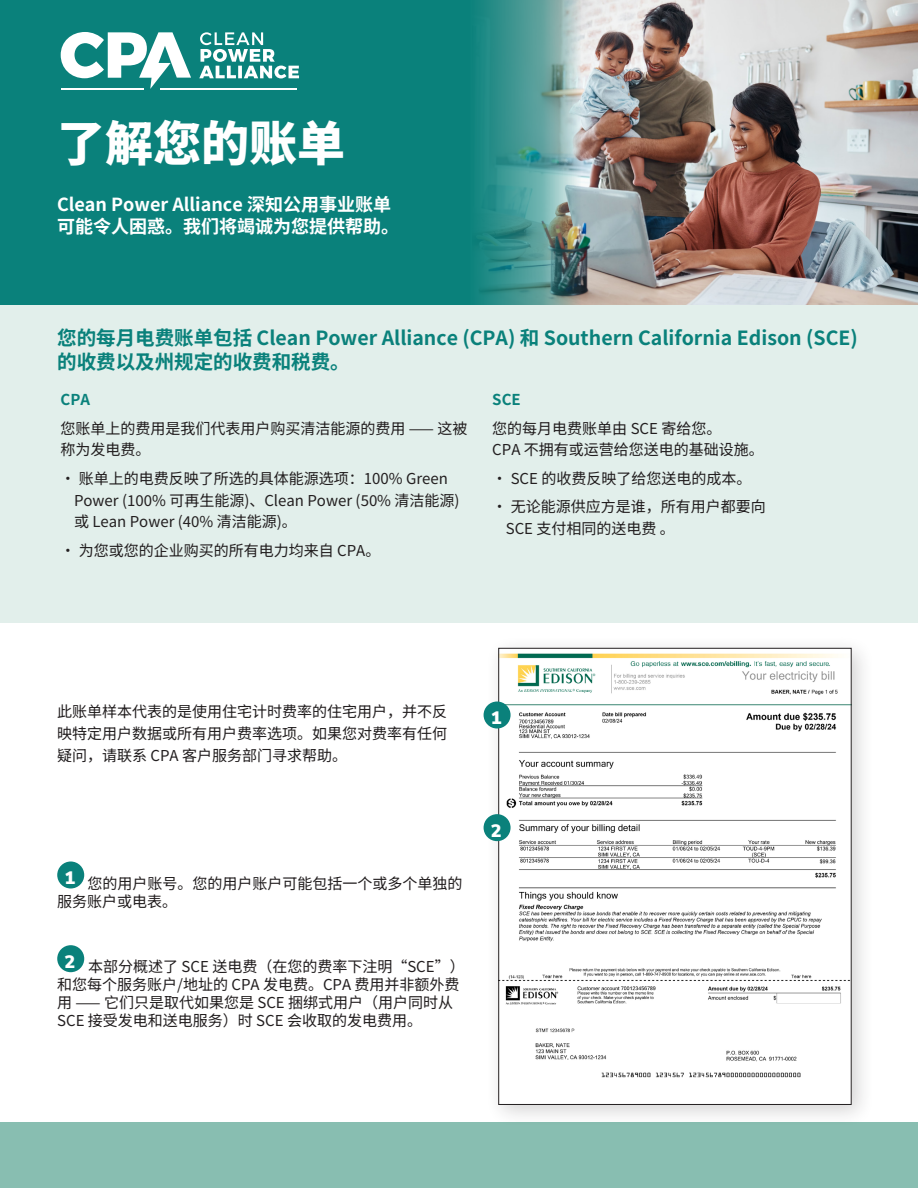
<style>
.page{position:relative;width:918px;height:1188px;background:#fff}
.page>*{position:absolute;margin:0;border:0;box-sizing:border-box;transform-origin:0 0}
.t1{font:900 48px "Noto Sans SC";color:#fff}
.Paragraph{font:700 19.5px/23.4px "Noto Sans SC";color:#0a817b}
.Paragraph-2{font:700 18px/21.8px "Noto Sans SC";color:#fff}
.center_subhead{font:900 18px "Nunito Sans";color:#fff}
.Paragraph-3{font:15px/21.8px "Noto Sans SC";color:#231f20}
.Heading-lg{font:15px/18px "Noto Sans SC";color:#231f20}
.Paragraph-4{font:700 15px "Noto Sans SC";color:#0a817b}
</style>
<div class="page">
<div style="left:0;top:1122px;width:918px;height:66px;background:#88beb1"></div>
<img style="left:0;top:0;width:918px;height:305px">
<div style="left:0;top:306px;width:918px;height:317px;background:#e2efeb"></div>
<div style="left:57px;top:862px;width:27px;height:27px;background:#0a817b;border-radius:50%"></div>
<div style="left:57px;top:945px;width:27px;height:27px;background:#0a817b;border-radius:50%"></div>
<div style="left:486px;top:635px;width:389px;height:493px;background:#231f20;opacity:.2"></div>
<img style="left:501px;top:650px;width:348px;height:453px">
<div style="left:484px;top:814px;width:27px;height:27px;background:#0a817b;border-radius:50%"></div>
<div style="left:484px;top:702px;width:27px;height:27px;background:#0a817b;border-radius:50%"></div>
<hr style="left:61px;top:88px;width:82px;height:2px;background:#fff">
<hr style="left:161px;top:88px;width:136px;height:2px;background:#fff">
<svg style="left:61px;top:32px;width:130px;height:57px"></svg>
<svg style="left:199px;top:32px;width:100px;height:46px"></svg>
<p class="t1" style="left:57px;top:117px;width:290px">了解您的账单</p>
<p class="Paragraph-2" style="left:57px;top:194px;width:344px">Clean Power Alliance 深知公用事业账单可能令人困惑。我们将竭诚为您提供帮助。</p>
<p class="Paragraph" style="left:57px;top:327px;width:802px">您的每月电费账单包括 Clean Power Alliance (CPA) 和 Southern California Edison (SCE)的收费以及州规定的收费和税费。</p>
<p class="Paragraph-4" style="left:61px;top:391px;width:31px">CPA</p>
<p class="Paragraph-3" style="left:61px;top:418px;width:408px">您账单上的费用是我们代表用户购买清洁能源的费用 —— 这被称为发电费。</p>
<p class="Paragraph-3" style="left:74px;top:468px;width:387px;text-indent:-14px">• 账单上的电费反映了所选的具体能源选项：100% Green<br>Power (100% 可再生能源)、Clean Power (50% 清洁能源)或 Lean Power (40% 清洁能源)。</p>
<p class="Paragraph-3" style="left:61px;top:540px;width:321px">• 为您或您的企业购买的所有电力均来自 CPA。</p>
<p class="Paragraph-4" style="left:492px;top:391px;width:30px">SCE</p>
<p class="Paragraph-3" style="left:492px;top:418px;width:273px">您的每月电费账单由 SCE 寄给您。<br>CPA 不拥有或运营给您送电的基础设施。</p>
<p class="Paragraph-3" style="left:492px;top:468px;width:261px">• SCE 的收费反映了给您送电的成本。</p>
<p class="Paragraph-3" style="left:506px;top:496px;width:261px;text-indent:-14px">• 无论能源供应方是谁，所有用户都要向<br>SCE 支付相同的送电费 。</p>
<p class="Paragraph-3" style="left:57px;top:701px;width:392px;text-align:justify">此账单样本代表的是使用住宅计时费率的住宅用户，并不反映特定用户数据或所有用户费率选项。如果您对费率有任何疑问，请联系 CPA 客户服务部门寻求帮助。</p>
<p class="center_subhead" style="left:65px;top:865px;width:12px">1</p>
<p class="Heading-lg" style="left:57px;top:874px;width:407px;text-indent:30px">您的用户账号。您的用户账户可能包括一个或多个单独的服务账户或电表。</p>
<p class="center_subhead" style="left:65px;top:948px;width:12px">2</p>
<p class="Heading-lg" style="left:57px;top:958px;width:409px;text-indent:31px">本部分概述了 SCE 送电费（在您的费率下注明“SCE”）和您每个服务账户/地址的 CPA 发电费。CPA 费用并非额外费用 —— 它们只是取代如果您是 SCE 捆绑式用户（用户同时从<br>SCE 接受发电和送电服务）时 SCE 会收取的发电费用。</p>
<p class="center_subhead" style="left:491px;top:705px;width:12px">1</p>
<p class="center_subhead" style="left:491px;top:817px;width:12px">2</p>
</div>
